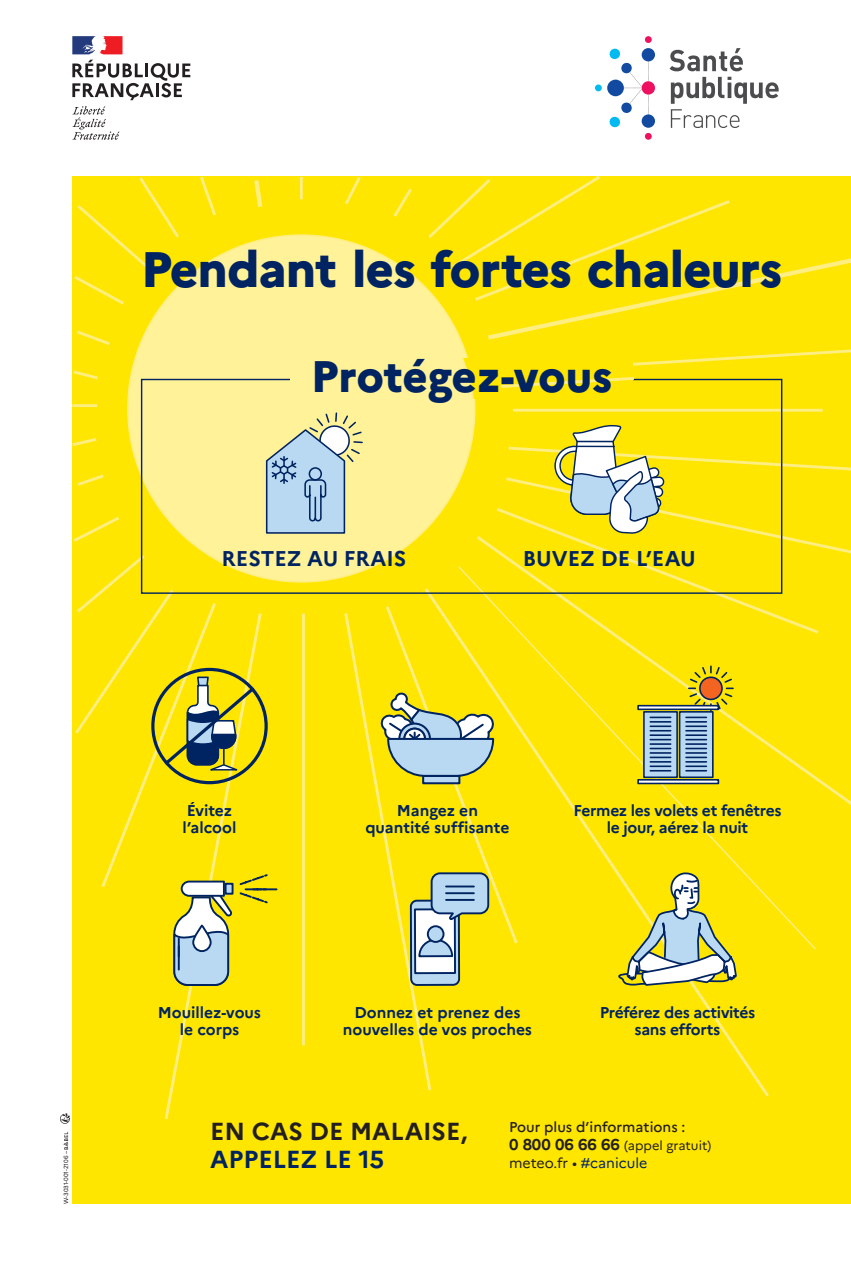
<style>
.page{position:relative;width:851px;height:1276px;background:#fff}
.page>*{position:absolute;margin:0;border:0;box-sizing:border-box;transform-origin:0 0}
.t1{font:800 49.8px "Marianne";letter-spacing:-.02em;color:#002361}
.t2{font:800 44.1px "Marianne";letter-spacing:-.005em;color:#002361}
.t3{font:700 24.6px "Marianne";color:#231f20}
.t4{font:700 24.6px "Marianne";color:#002361}
.t5{font:700 21.3px "Marianne";color:#002361}
.t6{font:700 15.67px/17.1px "Marianne";letter-spacing:-.01em;color:#002361;text-align:center}
.t7{font:500 14.25px "Marianne";color:#231f20}
.t8{font:14.25px "Marianne";color:#231f20}
.t9{font:12.83px "Marianne";color:#231f20}
.t10{font:6px "Marianne";letter-spacing:-.005em;color:#231f20}
.s1{font-weight:700;font-size:15.67px}
.s2{color:#002361}
</style>
<div class="page">
<svg style="left:72px;top:60px;width:118px;height:40px"></svg>
<svg style="left:72px;top:106px;width:47px;height:34px"></svg>
<svg style="left:72px;top:36px;width:50px;height:18px"></svg>
<svg style="left:648px;top:61px;width:1px;height:20px"></svg>
<svg style="left:648px;top:95px;width:1px;height:19px"></svg>
<div style="left:641px;top:114px;width:14px;height:14px;background:#114aa0;border-radius:50%"></div>
<div style="left:641px;top:48px;width:14px;height:13px;background:#114aa0;border-radius:50%"></div>
<div style="left:641px;top:81px;width:14px;height:14px;background:#ed1160;border-radius:50%"></div>
<div style="left:595px;top:84px;width:6px;height:7px;background:#00baf1;border-radius:50%"></div>
<svg style="left:608px;top:48px;width:33px;height:80px"></svg>
<svg style="left:644px;top:133px;width:7px;height:7px"></svg>
<svg style="left:644px;top:36px;width:7px;height:7px"></svg>
<svg style="left:669px;top:48px;width:73px;height:23px"></svg>
<svg style="left:670px;top:77px;width:108px;height:51px"></svg>
<svg style="left:63px;top:1132px;width:5px;height:17px"></svg>
<svg style="left:60px;top:1113px;width:10px;height:10px"></svg>
<div style="left:72px;top:176px;width:778px;height:1027px;background:#ffe601"></div>
<div style="left:128px;top:235px;width:346px;height:347px;background:#fff298;border-radius:50%"></div>
<hr style="left:302px;top:613px;width:3px;height:432px;background:#ffef83">
<hr style="left:513px;top:409px;width:309px;height:3px;background:#ffef83">
<svg style="left:572px;top:809px;width:199px;height:288px"></svg>
<svg style="left:386px;top:606px;width:132px;height:338px"></svg>
<svg style="left:344px;top:610px;width:65px;height:370px"></svg>
<svg style="left:164px;top:987px;width:28px;height:133px"></svg>
<svg style="left:473px;top:536px;width:377px;height:273px"></svg>
<svg style="left:73px;top:517px;width:46px;height:25px"></svg>
<svg style="left:77px;top:474px;width:27px;height:12px"></svg>
<hr style="left:72px;top:404px;width:25px;height:3px;background:#ffef83">
<svg style="left:72px;top:438px;width:25px;height:8px"></svg>
<svg style="left:254px;top:180px;width:9px;height:27px"></svg>
<svg style="left:200px;top:177px;width:16px;height:39px"></svg>
<svg style="left:74px;top:177px;width:108px;height:130px"></svg>
<svg style="left:77px;top:330px;width:33px;height:15px"></svg>
<svg style="left:73px;top:370px;width:25px;height:10px"></svg>
<svg style="left:290px;top:176px;width:560px;height:223px"></svg>
<svg style="left:687px;top:664px;width:47px;height:48px"></svg>
<svg style="left:643px;top:711px;width:34px;height:27px"></svg>
<svg style="left:678px;top:711px;width:35px;height:27px"></svg>
<svg style="left:637px;top:705px;width:82px;height:5px"></svg>
<hr style="left:650px;top:716px;width:20px;height:2px;background:#002361">
<svg style="left:650px;top:721px;width:20px;height:1px"></svg>
<hr style="left:650px;top:725px;width:20px;height:2px;background:#002361">
<svg style="left:650px;top:730px;width:20px;height:1px"></svg>
<hr style="left:650px;top:734px;width:20px;height:2px;background:#002361">
<hr style="left:686px;top:716px;width:20px;height:2px;background:#002361">
<svg style="left:686px;top:721px;width:20px;height:1px"></svg>
<hr style="left:686px;top:725px;width:20px;height:2px;background:#002361">
<svg style="left:686px;top:730px;width:20px;height:1px"></svg>
<hr style="left:686px;top:734px;width:20px;height:2px;background:#002361">
<svg style="left:409px;top:176px;width:52px;height:1028px"></svg>
<svg style="left:411px;top:871px;width:79px;height:114px"></svg>
<hr style="left:446px;top:885px;width:28px;height:2px;background:#002361">
<hr style="left:446px;top:892px;width:28px;height:2px;background:#002361">
<hr style="left:446px;top:899px;width:28px;height:2px;background:#002361">
<div style="left:422px;top:775px;width:38px;height:9px;background:#b8d9f1;border:2px solid #002361"></div>
<svg style="left:378px;top:690px;width:117px;height:88px"></svg>
<hr style="left:245px;top:888px;width:31px;height:2px;background:#002361">
<svg style="left:75px;top:552px;width:194px;height:435px"></svg>
<hr style="left:178px;top:938px;width:2px;height:31px;background:#002361">
<svg style="left:616px;top:738px;width:123px;height:249px"></svg>
<svg style="left:493px;top:422px;width:357px;height:214px"></svg>
<svg style="left:265px;top:412px;width:98px;height:122px"></svg>
<h1 class="t1" style="left:141px;top:239px;width:643px">Pendant les fortes chaleurs</h1>
<h2 class="t2" style="left:311px;top:349px;width:303px">Protégez-vous</h2>
<h3 class="t5" style="left:221px;top:545px;width:186px">RESTEZ AU FRAIS</h3>
<h3 class="t5" style="left:523px;top:545px;width:174px">BUVEZ DE L’EAU</h3>
<p class="t10" style="left:62px;top:1203px;width:54px;rotate:-90deg">W-3031-001-2106 –</p>
<p class="t6" style="left:182px;top:802px;width:55px;text-align:left">Évitez l’alcool</p>
<p class="t6" style="left:158px;top:1003px;width:105px">Mouillez-vous le corps</p>
<p class="t6" style="left:365px;top:802px;width:146px">Mangez en quantité suffisante</p>
<p class="t6" style="left:573px;top:802px;width:209px">Fermez les volets et fenêtres le jour, aérez la nuit</p>
<p class="t6" style="left:343px;top:1003px;width:191px">Donnez et prenez des nouvelles de vos proches</p>
<p class="t6" style="left:599px;top:1003px;width:157px">Préférez des activités sans efforts</p>
<h3 class="t3" style="left:210px;top:1116px;width:259px">EN CAS DE MALAISE,</h3>
<h3 class="t4" style="left:210px;top:1143px;width:176px">APPELEZ LE 15</h3>
<p class="t7" style="left:509px;top:1118px;width:178px">Pour plus d’informations :</p>
<p class="t9" style="left:509px;top:1138px;width:203px"><span class="s1">0 800 06 66 66</span> (appel gratuit)</p>
<p class="t8" style="left:509px;top:1153px;width:140px">meteo.fr • <span class="s2">#canicule</span></p>
</div>
